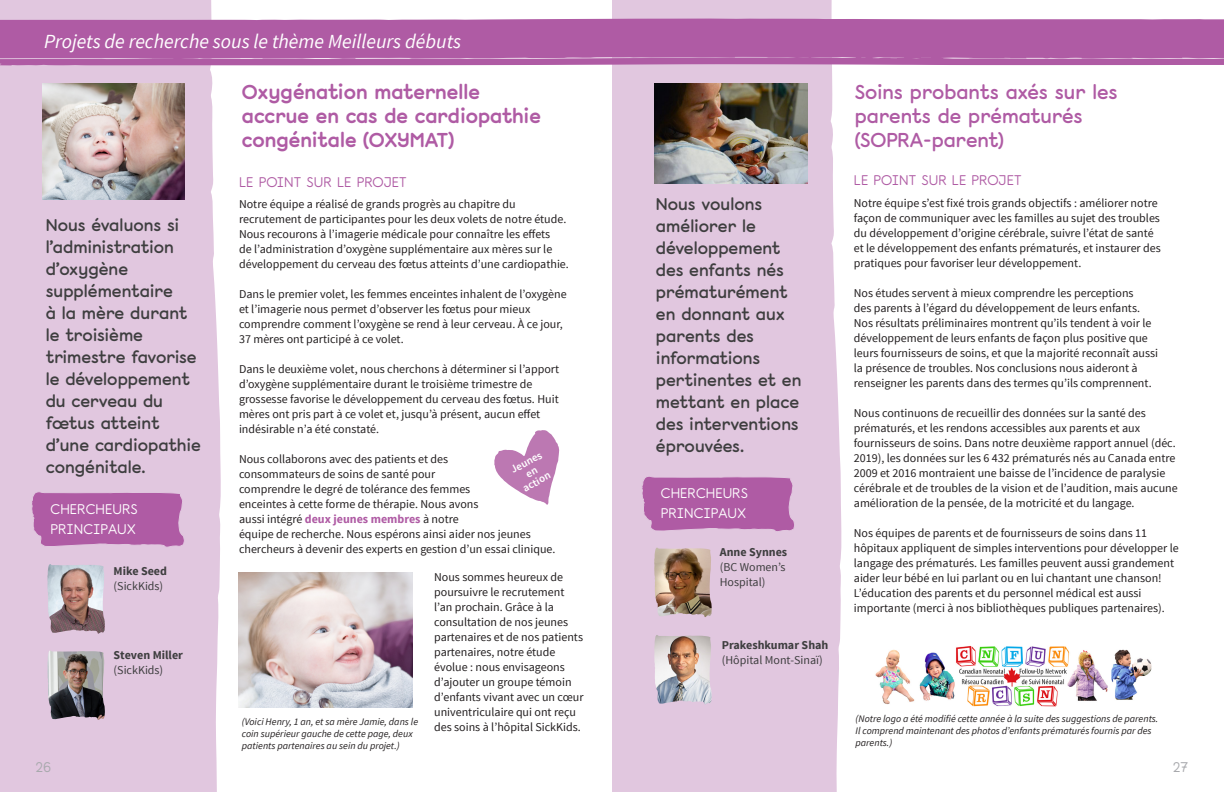
<style>
.page{position:relative;width:1224px;height:792px;background:#fff}
.page>*{position:absolute;margin:0;border:0;box-sizing:border-box;transform-origin:0 0}
.t1{font:700 20px "Monolog";color:#af5ba4}
.t2{font:600 20px/24px "Monolog";color:#af5ba4}
.t3{font:italic 20px "Source Sans Pro";color:#fff}
.t4{font:600 17px/22px "Monolog";color:#3e3e3f}
.t5{font:14px "Monolog";color:#fff}
.t6{font:14px "Monolog";letter-spacing:.01em;color:#af5ba4}
.t7{font:14px "Monolog";color:#a8a9ad}
.p1{font:12px/15px "Source Sans Pro";color:#231f20}
.p1-2{font:12px/15px "Source Sans Pro";color:#3e3e3f}
.p1-3{font:700 12px/15px "Source Sans Pro";color:#3e3e3f}
.p1-4{font:600 11px/11px "Source Sans Pro";color:#fff;text-align:center}
.p1-5{font:italic 10px/12px "Source Sans Pro";color:#231f20}
.s1{font-weight:700}
.s2{font-weight:400}
.s3{font-weight:700;color:#af5ba4}
</style>
<div class="page">
<div style="left:0;top:0;width:221px;height:792px;background:#e1c7df"></div>
<div style="left:612px;top:0;width:230px;height:792px;background:#e1c7df"></div>
<img style="left:238px;top:572px;width:175px;height:136px">
<img style="left:43px;top:83px;width:142px;height:116px">
<img style="left:655px;top:83px;width:152px;height:101px">
<img style="left:875px;top:646px;width:277px;height:61px">
<img style="left:47px;top:651px;width:58px;height:69px">
<img style="left:47px;top:564px;width:58px;height:70px">
<svg style="left:30px;top:490px;width:156px;height:74px;background:#c080b8"></svg>
<svg style="left:640px;top:475px;width:156px;height:74px;background:#c080b8"></svg>
<img style="left:654px;top:548px;width:58px;height:69px">
<img style="left:654px;top:635px;width:58px;height:70px">
<svg style="left:494px;top:430px;width:65px;height:75px"></svg>
<div style="left:0;top:19px;width:1224px;height:47px;background:#af5ba4"></div>
<p class="t3" style="left:44px;top:29px;width:419px">Projets de recherche sous le thème Meilleurs débuts</p>
<p class="t1" style="left:242px;top:77px;width:240px">Oxygénation maternelle</p>
<p class="t1" style="left:242px;top:101px;width:301px">accrue en cas de cardiopathie</p>
<p class="t1" style="left:242px;top:125px;width:214px">congénitale (OXYMAT)</p>
<p class="t6" style="left:239px;top:173px;width:169px">LE POINT SUR LE PROJET</p>
<p class="t2" style="left:855px;top:80px;width:264px">Soins probants axés sur les</p>
<p class="t2" style="left:855px;top:104px;width:229px">parents de prématurés (SOPRA-parent)</p>
<p class="t6" style="left:854px;top:171px;width:169px">LE POINT SUR LE PROJET</p>
<p class="t4" style="left:46px;top:214px;width:157px">Nous évaluons si l’administration d’oxygène supplémentaire<br>à la mère durant le troisième trimestre favorise le développement du cerveau du fœtus atteint d’une cardiopathie congénitale.</p>
<p class="t5" style="left:51px;top:500px;width:89px">CHERCHEURS</p>
<p class="t5" style="left:51px;top:520px;width:87px">PRINCIPAUX</p>
<p class="p1-2" style="left:114px;top:563px;width:55px"><span class="s1">Mike Seed </span>(SickKids)</p>
<p class="p1-3" style="left:114px;top:648px;width:71px">Steven Miller <span class="s2">(SickKids)</span></p>
<p class="t4" style="left:656px;top:193px;width:108px">Nous voulons</p>
<p class="t4" style="left:656px;top:215px;width:101px">améliorer le</p>
<p class="t4" style="left:656px;top:237px;width:126px">développement</p>
<p class="t4" style="left:656px;top:259px;width:129px">des enfants nés</p>
<p class="t4" style="left:656px;top:281px;width:133px">prématurément</p>
<p class="t4" style="left:656px;top:303px;width:130px">en donnant aux</p>
<p class="t4" style="left:656px;top:325px;width:100px">parents des</p>
<p class="t4" style="left:656px;top:347px;width:106px">informations</p>
<p class="t4" style="left:656px;top:369px;width:147px">pertinentes et en</p>
<p class="t4" style="left:656px;top:391px;width:145px">mettant en place</p>
<p class="t4" style="left:656px;top:413px;width:144px">des interventions</p>
<p class="t4" style="left:656px;top:435px;width:90px">éprouvées.</p>
<p class="t5" style="left:661px;top:484px;width:89px">CHERCHEURS</p>
<p class="t5" style="left:661px;top:504px;width:87px">PRINCIPAUX</p>
<p class="p1" style="left:854px;top:195px;width:308px">Notre équipe s’est fixé trois grands objectifs : améliorer notre façon de communiquer avec les familles au sujet des troubles du développement d’origine cérébrale, suivre l’état de santé et le développement des enfants prématurés, et instaurer des pratiques pour favoriser leur développement.</p>
<p class="p1" style="left:854px;top:285px;width:306px">Nos études servent à mieux comprendre les perceptions<br>des parents à l’égard du développement de leurs enfants.<br>Nos résultats préliminaires montrent qu’ils tendent à voir le développement de leurs enfants de façon plus positive que leurs fournisseurs de soins, et que la majorité reconnaît aussi la présence de troubles. Nos conclusions nous aideront à renseigner les parents dans des termes qu’ils comprennent.</p>
<p class="p1" style="left:854px;top:405px;width:325px">Nous continuons de recueillir des données sur la santé des prématurés, et les rendons accessibles aux parents et aux fournisseurs de soins. Dans notre deuxième rapport annuel (déc.<br>2019), les données sur les 6 432 prématurés nés au Canada entre 2009 et 2016 montraient une baisse de l’incidence de paralysie cérébrale et de troubles de la vision et de l’audition, mais aucune amélioration de la pensée, de la motricité et du langage.</p>
<p class="p1" style="left:854px;top:525px;width:326px">Nos équipes de parents et de fournisseurs de soins dans 11 hôpitaux appliquent de simples interventions pour développer le langage des prématurés. Les familles peuvent aussi grandement aider leur bébé en lui parlant ou en lui chantant une chanson!<br>L’éducation des parents et du personnel médical est aussi importante (merci à nos bibliothèques publiques partenaires).</p>
<p class="p1" style="left:239px;top:197px;width:331px">Notre équipe a réalisé de grands progrès au chapitre du recrutement de participantes pour les deux volets de notre étude.<br>Nous recourons à l’imagerie médicale pour connaître les effets<br>de l’administration d’oxygène supplémentaire aux mères sur le développement du cerveau des fœtus atteints d’une cardiopathie.</p>
<p class="p1" style="left:239px;top:287px;width:329px">Dans le premier volet, les femmes enceintes inhalent de l’oxygène et l’imagerie nous permet d’observer les fœtus pour mieux comprendre comment l’oxygène se rend à leur cerveau. À ce jour, 37 mères ont participé à ce volet.</p>
<p class="p1" style="left:239px;top:362px;width:322px">Dans le deuxième volet, nous cherchons à déterminer si l’apport d’oxygène supplémentaire durant le troisième trimestre de grossesse favorise le développement du cerveau des fœtus. Huit mères ont pris part à ce volet et, jusqu’à présent, aucun effet indésirable n’a été constaté.</p>
<p class="p1" style="left:239px;top:452px;width:318px">Nous collaborons avec des patients et des<br>consommateurs de soins de santé pour<br>comprendre le degré de tolérance des femmes<br>enceintes à cette forme de thérapie. Nous avons<br>aussi intégré <span class="s3">deux jeunes membres</span> à notre<br>équipe de recherche. Nous espérons ainsi aider nos jeunes chercheurs à devenir des experts en gestion d’un essai clinique.</p>
<p class="p1-4" style="left:509px;top:465px;width:35px;rotate:-28deg">Jeunes en</p>
<p class="p1-4" style="left:521px;top:484px;width:31px;rotate:-28deg">action</p>
<p class="p1-2" style="left:720px;top:545px;width:69px"><span class="s1">Anne Synnes </span>(BC Women’s<br>Hospital)</p>
<p class="p1" style="left:434px;top:570px;width:151px">Nous sommes heureux de poursuivre le recrutement l’an prochain. Grâce à la consultation de nos jeunes partenaires et de nos patients partenaires, notre étude évolue : nous envisageons d’ajouter un groupe témoin d’enfants vivant avec un cœur univentriculaire qui ont reçu des soins à l’hôpital SickKids.</p>
<p class="p1-2" style="left:722px;top:637px;width:108px"><span class="s1">Prakeshkumar Shah </span>(Hôpital Mont-Sinaï)</p>
<p class="p1-5" style="left:242px;top:716px;width:178px">(Voici Henry, 1 an, et sa mère Jamie, dans le coin supérieur gauche de cette page, deux patients partenaires au sein du projet.)</p>
<p class="p1-5" style="left:856px;top:713px;width:304px">(Notre logo a été modifié cette année à la suite des suggestions de parents.<br>Il comprend maintenant des photos d’enfants prématurés fournis par des parents.)</p>
<p class="t7" style="left:36px;top:758px;width:17px">26</p>
<p class="t7" style="left:1173px;top:758px;width:17px">27</p>
</div>
